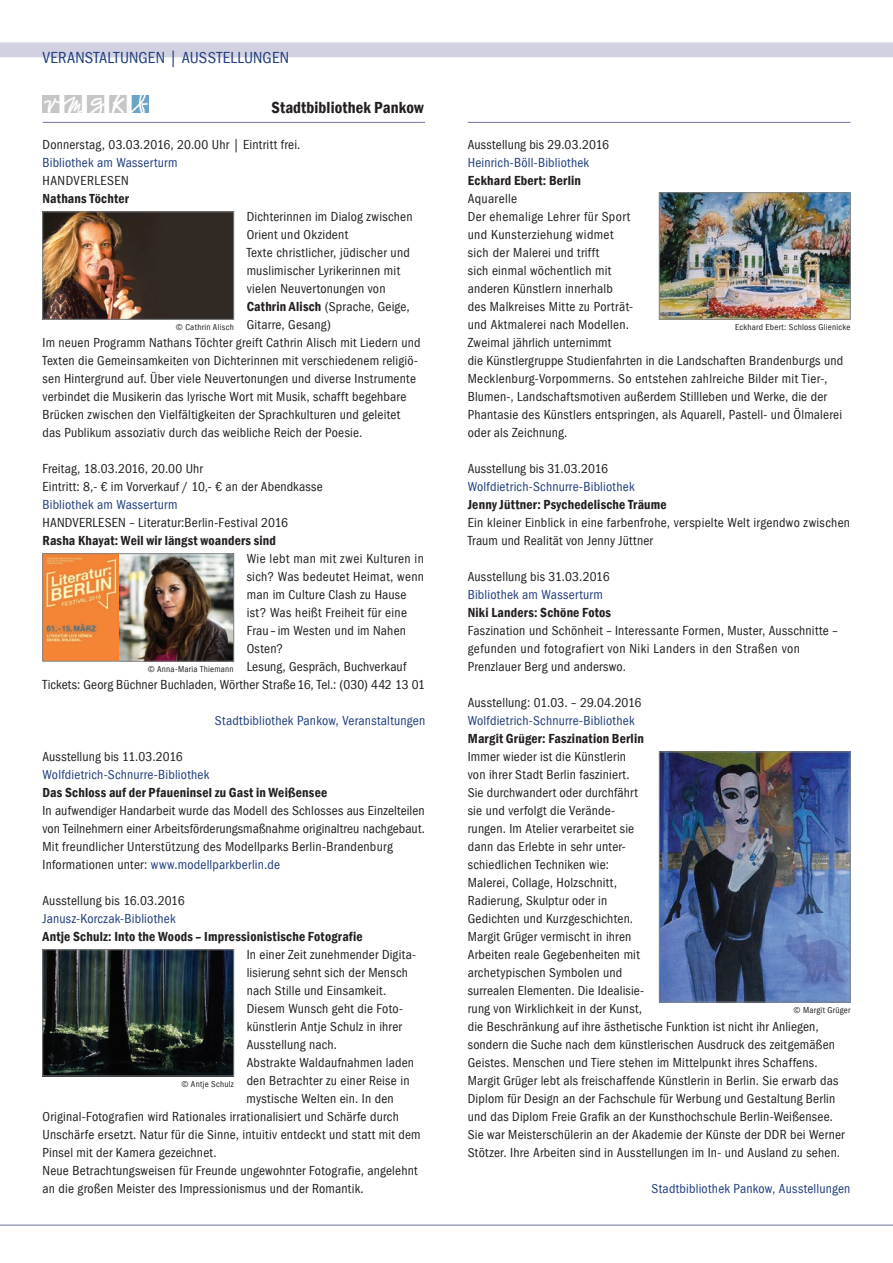
<style>
.page{position:relative;width:893px;height:1263px;background:#fff}
.page>*{position:absolute;margin:0;border:0;box-sizing:border-box;transform-origin:0 0}
.t1{font:condensed 16.5px "Franklin Gothic";letter-spacing:.01em;color:#213e7d}
.t2{font:600 condensed 16.5px "Franklin Gothic";letter-spacing:.005em;color:#231f20}
.t3{font:condensed 13.5px/18px "Franklin Gothic";letter-spacing:.015em;color:#231f20}
.t4{font:condensed 13.5px "Franklin Gothic";letter-spacing:.015em;color:#213e7d}
.t5{font:600 condensed 13.5px "Franklin Gothic";letter-spacing:.015em;color:#231f20}
.t6{font:condensed 13.5px "Franklin Gothic";letter-spacing:.04em;color:#231f20}
.t7{font:condensed 9px "Franklin Gothic";letter-spacing:.03em;color:#231f20}
.s1{font-weight:600}
.s2{color:#213e7d}
</style>
<div class="page">
<img style="left:45px;top:214px;width:187px;height:104px">
<div style="left:43px;top:212px;width:191px;height:108px;border:1px solid #808385"></div>
<div style="left:43px;top:554px;width:191px;height:107px;background:#f58534"></div>
<img style="left:120px;top:555px;width:112px;height:104px">
<div style="left:43px;top:553px;width:191px;height:108px;border:1px solid #808385"></div>
<img style="left:45px;top:951px;width:187px;height:123px">
<div style="left:43px;top:949px;width:191px;height:127px;border:1px solid #808385"></div>
<img style="left:45px;top:557px;width:72px;height:86px">
<img style="left:661px;top:754px;width:187px;height:246px">
<div style="left:659px;top:752px;width:191px;height:250px;border:1px solid #808385"></div>
<img style="left:661px;top:195px;width:187px;height:123px">
<div style="left:659px;top:193px;width:191px;height:127px;border:1px solid #808385"></div>
<div style="left:0;top:42px;width:893px;height:15px;background:#d2d1e1"></div>
<img style="left:43px;top:96px;width:105px;height:17px">
<hr style="left:43px;top:122px;width:382px;height:1px;background:#7274a2">
<hr style="left:0;top:1225px;width:893px;height:1px;background:#7274a2">
<hr style="left:468px;top:122px;width:382px;height:1px;background:#7274a2">
<p class="t1" style="left:43px;top:48px;width:248px">VERANSTALTUNGEN | AUSSTELLUNGEN</p>
<p class="t2" style="left:271px;top:96px;width:154px">Stadtbibliothek Pankow</p>
<p class="t3" style="left:43px;top:136px;width:259px">Donnerstag, 03.03.2016, 20.00 Uhr | Eintritt frei.</p>
<p class="t4" style="left:43px;top:155px;width:137px">Bibliothek am Wasserturm</p>
<p class="t6" style="left:43px;top:173px;width:88px">HANDVERLESEN</p>
<p class="t5" style="left:43px;top:189px;width:88px">Nathans Töchter</p>
<p class="t3" style="left:247px;top:208px;width:167px">Dichterinnen im Dialog zwischen</p>
<p class="t3" style="left:247px;top:226px;width:103px">Orient und Okzident</p>
<p class="t3" style="left:247px;top:244px;width:165px">Texte christlicher, jüdischer und</p>
<p class="t3" style="left:247px;top:262px;width:155px">muslimischer Lyrikerinnen mit</p>
<p class="t3" style="left:247px;top:280px;width:140px">vielen Neuvertonungen von</p>
<p class="t3" style="left:247px;top:298px;width:165px"><span class="s1">Cathrin Alisch</span> (Sprache, Geige,</p>
<p class="t3" style="left:247px;top:316px;width:86px">Gitarre, Gesang)</p>
<p class="t3" style="left:43px;top:334px;width:380px">Im neuen Programm Nathans Töchter greift Cathrin Alisch mit Liedern und</p>
<p class="t3" style="left:43px;top:352px;width:377px">Texten die Gemeinsamkeiten von Dichterinnen mit verschiedenem religiö-</p>
<p class="t3" style="left:43px;top:370px;width:375px">sen Hintergrund auf. Über viele Neuvertonungen und diverse Instrumente</p>
<p class="t3" style="left:43px;top:388px;width:365px">verbindet die Musikerin das lyrische Wort mit Musik, schafft begehbare</p>
<p class="t3" style="left:43px;top:406px;width:359px">Brücken zwischen den Vielfältigkeiten der Sprachkulturen und geleitet</p>
<p class="t3" style="left:43px;top:424px;width:321px">das Publikum assoziativ durch das weibliche Reich der Poesie.</p>
<p class="t3" style="left:43px;top:460px;width:282px">Freitag, 18.03.2016, 20.00 Uhr<br>Eintritt: 8,- € im Vorverkauf / 10,- € an der Abendkasse</p>
<p class="t4" style="left:43px;top:497px;width:137px">Bibliothek am Wasserturm</p>
<p class="t3" style="left:43px;top:514px;width:247px">HANDVERLESEN – Literatur:Berlin-Festival 2016</p>
<p class="t5" style="left:43px;top:531px;width:235px">Rasha Khayat: Weil wir längst woanders sind</p>
<p class="t3" style="left:247px;top:550px;width:179px">Wie lebt man mit zwei Kulturen in</p>
<p class="t3" style="left:247px;top:568px;width:179px">sich? Was bedeutet Heimat, wenn</p>
<p class="t3" style="left:247px;top:585px;width:161px">man im Culture Clash zu Hause</p>
<p class="t3" style="left:247px;top:603px;width:162px">ist? Was heißt Freiheit für eine</p>
<p class="t3" style="left:247px;top:621px;width:161px">Frau –im Westen und im Nahen</p>
<p class="t3" style="left:247px;top:639px;width:38px">Osten?</p>
<p class="t3" style="left:247px;top:657px;width:161px">Lesung, Gespräch, Buchverkauf</p>
<p class="t3" style="left:43px;top:675px;width:384px">Tickets: Georg Büchner Buchladen, Wörther Straße16, Tel.: (030) 442 13 01</p>
<p class="t4" style="left:215px;top:713px;width:212px">Stadtbibliothek Pankow, Veranstaltungen</p>
<p class="t3" style="left:43px;top:747px;width:142px">Ausstellung bis 11.03.2016</p>
<p class="t4" style="left:43px;top:767px;width:168px">Wolfdietrich-Schnurre-Bibliothek</p>
<p class="t5" style="left:43px;top:783px;width:286px">Das Schloss auf der Pfaueninsel zu Gast in Weißensee</p>
<p class="t3" style="left:43px;top:801px;width:384px">In aufwendiger Handarbeit wurde das Modell des Schlosses aus Einzelteilen von Teilnehmern einer Arbeitsförderungsmaßnahme originaltreu nachgebaut.<br>Mit freundlicher Unterstützung des Modellparks Berlin-Brandenburg Informationen unter: <span class="s2">www.modellparkberlin.de</span></p>
<p class="t3" style="left:43px;top:891px;width:144px">Ausstellung bis 16.03.2016</p>
<p class="t4" style="left:43px;top:911px;width:135px">Janusz-Korczak-Bibliothek</p>
<p class="t5" style="left:43px;top:927px;width:322px">Antje Schulz: Into the Woods – Impressionistische Fotografie</p>
<p class="t3" style="left:247px;top:945px;width:171px">In einer Zeit zunehmender Digita-</p>
<p class="t3" style="left:247px;top:963px;width:163px">lisierung sehnt sich der Mensch</p>
<p class="t3" style="left:247px;top:981px;width:141px">nach Stille und Einsamkeit.</p>
<p class="t3" style="left:247px;top:999px;width:158px">Diesem Wunsch geht die Foto-</p>
<p class="t3" style="left:247px;top:1017px;width:157px">künstlerin Antje Schulz in ihrer</p>
<p class="t3" style="left:247px;top:1035px;width:92px">Ausstellung nach.</p>
<p class="t3" style="left:247px;top:1053px;width:169px">Abstrakte Waldaufnahmen laden</p>
<p class="t3" style="left:247px;top:1071px;width:164px">den Betrachter zu einer Reise in</p>
<p class="t3" style="left:247px;top:1089px;width:149px">mystische Welten ein. In den</p>
<p class="t3" style="left:43px;top:1107px;width:358px">Original-Fotografien wird Rationales irrationalisiert und Schärfe durch</p>
<p class="t3" style="left:43px;top:1125px;width:380px">Unschärfe ersetzt. Natur für die Sinne, intuitiv entdeckt und statt mit dem</p>
<p class="t3" style="left:43px;top:1143px;width:176px">Pinsel mit der Kamera gezeichnet.</p>
<p class="t3" style="left:43px;top:1161px;width:377px">Neue Betrachtungsweisen für Freunde ungewohnter Fotografie, angelehnt</p>
<p class="t3" style="left:43px;top:1179px;width:323px">an die großen Meister des Impressionismus und der Romantik.</p>
<p class="t7" style="left:176px;top:322px;width:59px">© Cathrin Alisch</p>
<p class="t7" style="left:148px;top:664px;width:87px">© Anna-Maria Thiemann</p>
<p class="t7" style="left:182px;top:1078px;width:54px">© Antje Schulz</p>
<p class="t3" style="left:468px;top:136px;width:143px">Ausstellung bis 29.03.2016</p>
<p class="t4" style="left:468px;top:155px;width:123px">Heinrich-Böll-Bibliothek</p>
<p class="t5" style="left:468px;top:171px;width:115px">Eckhard Ebert: Berlin</p>
<p class="t3" style="left:468px;top:190px;width:377px">Aquarelle<br>Der ehemalige Lehrer für Sport<br>und Kunsterziehung widmet<br>sich der Malerei und trifft<br>sich einmal wöchentlich mit<br>anderen Künstlern innerhalb<br>des Malkreises Mitte zu Porträt-<br>und Aktmalerei nach Modellen.<br>Zweimal jährlich unternimmt<br>die Künstlergruppe Studienfahrten in die Landschaften Brandenburgs und Mecklenburg-Vorpommerns. So entstehen zahlreiche Bilder mit Tier-, Blumen-, Landschaftsmotiven außerdem Stillleben und Werke, die der Phantasie des Künstlers entspringen, als Aquarell, Pastell- und Ölmalerei oder als Zeichnung.</p>
<p class="t3" style="left:468px;top:460px;width:142px">Ausstellung bis 31.03.2016</p>
<p class="t4" style="left:468px;top:479px;width:168px">Wolfdietrich-Schnurre-Bibliothek</p>
<p class="t5" style="left:468px;top:495px;width:201px">Jenny Jüttner: Psychedelische Träume</p>
<p class="t3" style="left:468px;top:514px;width:384px">Ein kleiner Einblick in eine farbenfrohe, verspielte Welt irgendwo zwischen<br>Traum und Realität von Jenny Jüttner</p>
<p class="t3" style="left:468px;top:568px;width:143px">Ausstellung bis 31.03.2016</p>
<p class="t4" style="left:468px;top:587px;width:137px">Bibliothek am Wasserturm</p>
<p class="t5" style="left:468px;top:603px;width:145px">Niki Landers: Schöne Fotos</p>
<p class="t3" style="left:468px;top:622px;width:371px">Faszination und Schönheit – Interessante Formen, Muster, Ausschnitte – gefunden und fotografiert von Niki Landers in den Straßen von<br>Prenzlauer Berg und anderswo.</p>
<p class="t3" style="left:468px;top:694px;width:175px">Ausstellung: 01.03. – 29.04.2016</p>
<p class="t4" style="left:468px;top:713px;width:168px">Wolfdietrich-Schnurre-Bibliothek</p>
<p class="t5" style="left:468px;top:729px;width:178px">Margit Grüger: Faszination Berlin</p>
<p class="t3" style="left:468px;top:747px;width:378px">Immer wieder ist die Künstlerin<br>von ihrer Stadt Berlin fasziniert.<br>Sie durchwandert oder durchfährt<br>sie und verfolgt die Verände-<br>rungen. Im Atelier verarbeitet sie<br>dann das Erlebte in sehr unter-<br>schiedlichen Techniken wie:<br>Malerei, Collage, Holzschnitt,<br>Radierung, Skulptur oder in<br>Gedichten und Kurzgeschichten.<br>Margit Grüger vermischt in ihren<br>Arbeiten reale Gegebenheiten mit<br>archetypischen Symbolen und<br>surrealen Elementen. Die Idealisie-<br>rung von Wirklichkeit in der Kunst,<br>die Beschränkung auf ihre ästhetische Funktion ist nicht ihr Anliegen, sondern die Suche nach dem künstlerischen Ausdruck des zeitgemäßen Geistes. Menschen und Tiere stehen im Mittelpunkt ihres Schaffens.<br>Margit Grüger lebt als freischaffende Künstlerin in Berlin. Sie erwarb das Diplom für Design an der Fachschule für Werbung und Gestaltung Berlin und das Diplom Freie Grafik an der Kunsthochschule Berlin-Weißensee.<br>Sie war Meisterschülerin an der Akademie der Künste der DDR bei Werner Stötzer. Ihre Arbeiten sind in Ausstellungen im In- und Ausland zu sehen.</p>
<p class="t4" style="left:651px;top:1181px;width:200px">Stadtbibliothek Pankow, Ausstellungen</p>
<p class="t7" style="left:735px;top:322px;width:117px">Eckhard Ebert: Schloss Glienicke</p>
<p class="t7" style="left:794px;top:1005px;width:58px">© Margit Grüger</p>
</div>
